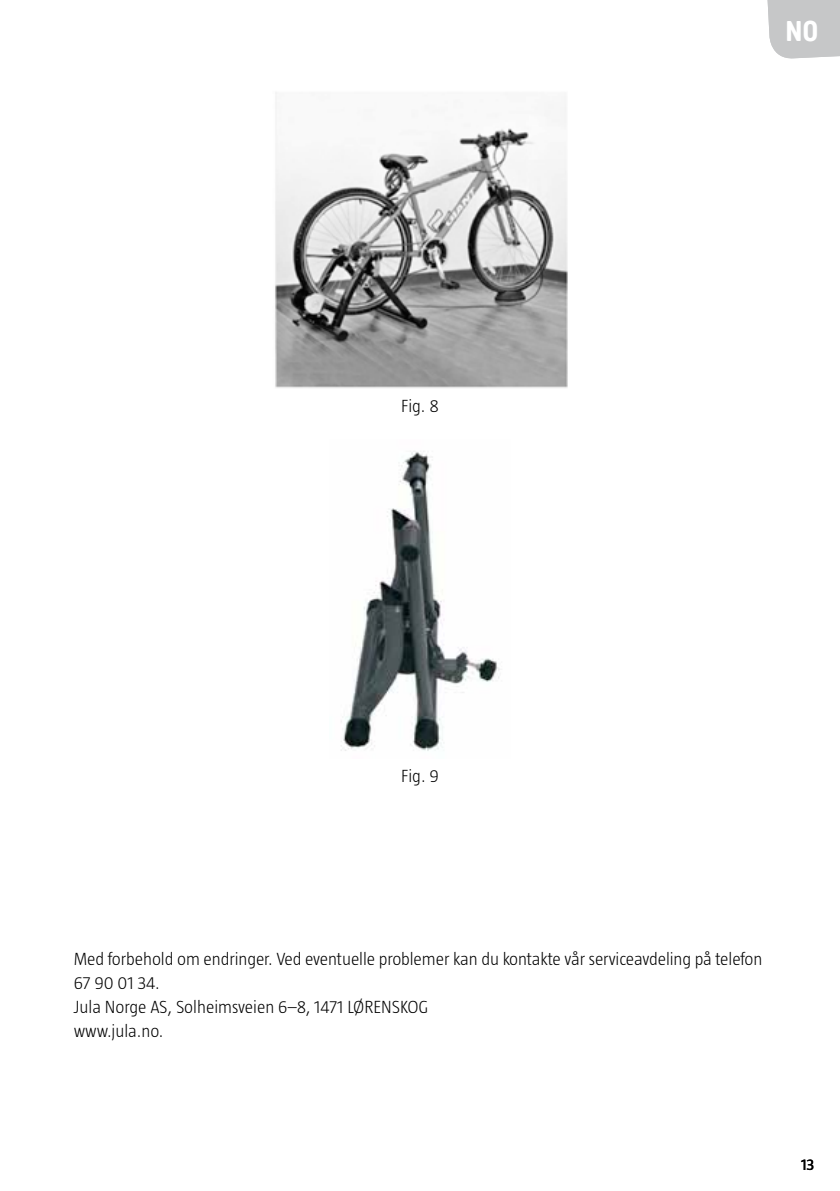
<style>
.page{position:relative;width:840px;height:1191px;background:#fff}
.page>*{position:absolute;margin:0;border:0;box-sizing:border-box;transform-origin:0 0}
.t1{font:700 30px "Creighton Pro";color:#fff}
.t2{font:300 18px/24px "Taz";letter-spacing:-.005em;color:#000}
.t3{font:16px "Taz";color:#000}
</style>
<div class="page">
<svg style="left:767px;top:0;width:72px;height:59px;background:#c9cacb"></svg>
<img style="left:275px;top:92px;width:293px;height:296px">
<img style="left:341px;top:451px;width:159px;height:300px">
<h1 class="t1" style="left:785px;top:14px;width:29px">SE</h1>
<h1 class="t1" style="left:785px;top:14px;width:33px">NO</h1>
<p class="t2" style="left:401px;top:394px;width:39px">Fig. 8</p>
<p class="t2" style="left:401px;top:764px;width:39px">Fig. 9</p>
<p class="t2" style="left:74px;top:947px;width:689px">Med forbehold om endringer. Ved eventuelle problemer kan du kontakte vår serviceavdeling på telefon 67 90 01 34.<br>Jula Norge AS, Solheimsveien 6–8, 1471 LØRENSKOG<br>www.jula. no.</p>
<p class="t3" style="left:800px;top:1155px;width:15px">13</p>
</div>
